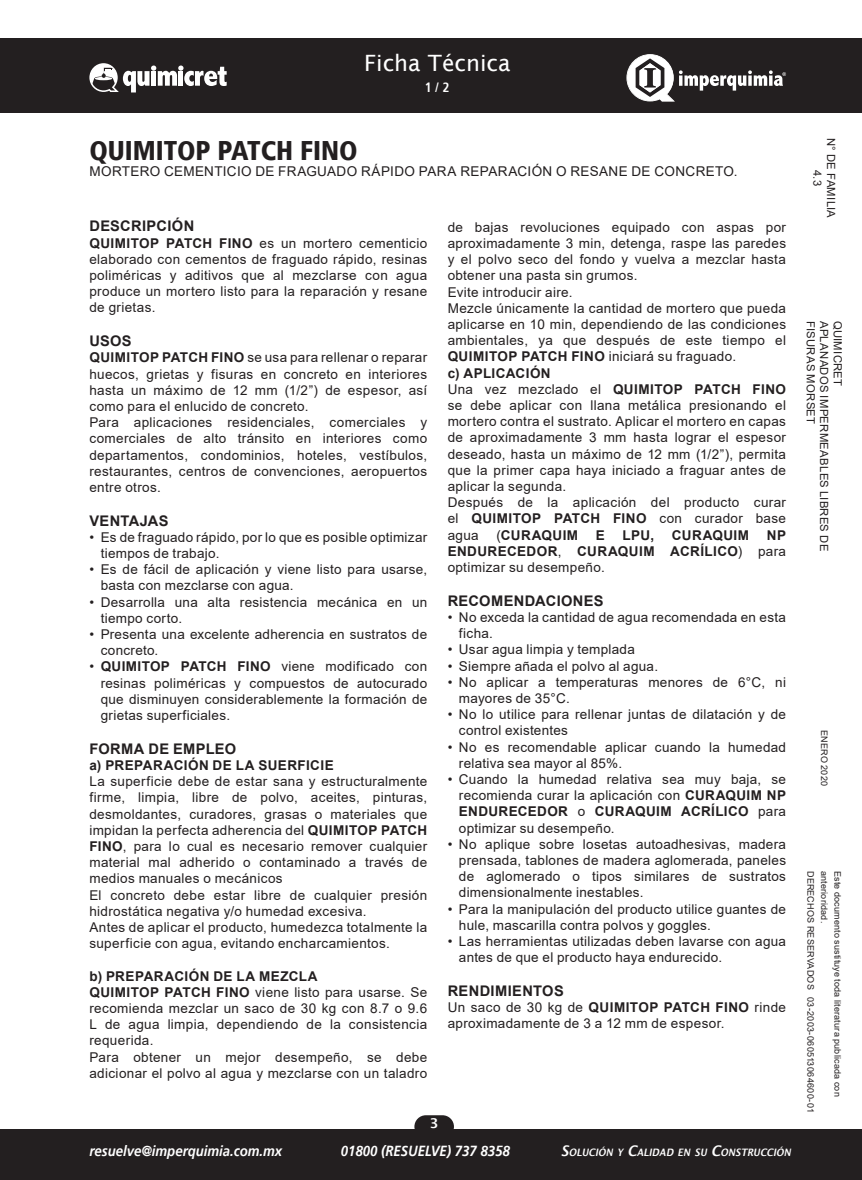
<style>
.page{position:relative;width:862px;height:1180px;background:#fff}
.page>*{position:absolute;margin:0;border:0;box-sizing:border-box;transform-origin:0 0}
.t1{font:900 condensed 27px "Frutiger 77";color:#231f20}
.t2{font:22.5px "Lucida Sans";color:#fff}
.TXT{font:700 14.62px "Arial";letter-spacing:.025em;color:#231f20}
.t3{font:italic 700 14.62px "Frutiger 66";color:#fff;scale:.9 1}
.TXT-2{font:13.5px/16.2px "Arial";letter-spacing:.025em;color:#231f20;text-align:justify}
.Tabs{font:13.5px/16.2px "Arial";letter-spacing:.02em;color:#231f20}
.TXT-3{font:700 13.5px/16.2px "Arial";letter-spacing:.03em;color:#231f20;text-align:justify}
.Sub_bold{font:700 condensed 13.5px "Frutiger 67";color:#fff}
.t4{font:600 13.5px "Lucida Sans";color:#fff}
.t5{font:11.25px/13.5px "Arial";letter-spacing:.03em;color:#231f20;text-align:center}
.t6{font:italic 600 10.35px "Lucida Sans";color:#fff;scale:.9 1}
.TXT-4{font:9px "Arial";letter-spacing:.02em;color:#231f20}
.s1{font-weight:700}
.s2{font-weight:400}
.s3{font-size:14.62px}
</style>
<div class="page">
<div style="left:0;top:1129px;width:861px;height:51px;background:#231f20"></div>
<div style="left:0;top:38px;width:861px;height:75px;background:#231f20"></div>
<svg style="left:89px;top:63px;width:137px;height:29px"></svg>
<svg style="left:626px;top:54px;width:159px;height:48px"></svg>
<div style="left:414px;top:1115px;width:39px;height:23px;background:#231f20;border-radius:11px"></div>
<h2 class="t2" style="left:364px;top:51px;width:148px">Ficha Técnica</h2>
<p class="Sub_bold" style="left:424px;top:80px;width:26px">1 / 2</p>
<p class="t1" style="left:89px;top:134px;width:270px">QUIMITOP PATCH FINO</p>
<p class="TXT-2" style="left:89px;top:163px;width:649px">MORTERO CEMENTICIO DE FRAGUADO RÁPIDO PARA REPARACIÓN O RESANE DE CONCRETO.</p>
<p class="TXT" style="left:89px;top:216px;width:106px">DESCRIPCIÓN</p>
<p class="TXT-2" style="left:89px;top:235px;width:339px"><span class="s1">QUIMITOP PATCH FINO</span> es un mortero cementicio elaborado con cementos de fraguado rápido, resinas poliméricas y aditivos que al mezclarse con agua produce un mortero listo para la reparación y resane de grietas.</p>
<p class="TXT" style="left:89px;top:331px;width:44px">USOS</p>
<p class="TXT-2" style="left:89px;top:349px;width:339px"><span class="s1">QUIMITOP PATCH FINO</span> se usa para rellenar o reparar huecos, grietas y fisuras en concreto en interiores hasta un máximo de 12 mm (1/2”) de espesor, así como para el enlucido de concreto.</p>
<p class="TXT-2" style="left:89px;top:414px;width:339px">Para aplicaciones residenciales, comerciales y comerciales de alto tránsito en interiores como departamentos, condominios, hoteles, vestíbulos, restaurantes, centros de convenciones, aeropuertos entre otros.</p>
<p class="TXT" style="left:89px;top:510px;width:81px">VENTAJAS</p>
<p class="Tabs" style="left:101px;top:529px;width:328px;text-indent:-11px">• Es de fraguado rápido, por lo que es posible optimizar tiempos de trabajo.</p>
<p class="Tabs" style="left:101px;top:561px;width:328px;text-indent:-11px">• Es de fácil de aplicación y viene listo para usarse, basta con mezclarse con agua.</p>
<p class="Tabs" style="left:101px;top:594px;width:328px;text-indent:-11px">• Desarrolla una alta resistencia mecánica en un tiempo corto.</p>
<p class="Tabs" style="left:101px;top:626px;width:328px;text-indent:-11px">• Presenta una excelente adherencia en sustratos de concreto.</p>
<p class="Tabs" style="left:101px;top:659px;width:328px;text-align:justify;text-indent:-11px">• <span class="s1">QUIMITOP PATCH FINO</span> viene modificado con resinas poliméricas y compuestos de autocurado que disminuyen considerablemente la formación de grietas superficiales.</p>
<p class="TXT" style="left:89px;top:738px;width:148px">FORMA DE EMPLEO</p>
<p class="TXT-3" style="left:89px;top:757px;width:246px">a) PREPARACIÓN DE LA SUERFICIE</p>
<p class="TXT-2" style="left:89px;top:773px;width:339px">La superficie debe de estar sana y estructuralmente firme, limpia, libre de polvo, aceites, pinturas, desmoldantes, curadores, grasas o materiales que impidan la perfecta adherencia del <span class="s1">QUIMITOP PATCH FINO</span>, para lo cual es necesario remover cualquier material mal adherido o contaminado a través de medios manuales o mecánicos</p>
<p class="TXT-2" style="left:89px;top:887px;width:339px">El concreto debe estar libre de cualquier presión hidrostática negativa y/o humedad excesiva.</p>
<p class="TXT-2" style="left:89px;top:919px;width:339px">Antes de aplicar el producto, humedezca totalmente la superficie con agua, evitando encharcamientos.</p>
<p class="TXT-3" style="left:89px;top:968px;width:230px">b) PREPARACIÓN DE LA MEZCLA</p>
<p class="TXT-2" style="left:89px;top:984px;width:339px"><span class="s1">QUIMITOP PATCH FINO</span> viene listo para usarse. Se recomienda mezclar un saco de 30 kg con 8.7 o 9.6<br>L de agua limpia, dependiendo de la consistencia requerida.</p>
<p class="TXT-2" style="left:89px;top:1049px;width:339px">Para obtener un mejor desempeño, se debe adicionar el polvo al agua y mezclarse con un taladro</p>
<p class="TXT-2" style="left:447px;top:219px;width:340px">de bajas revoluciones equipado con aspas por aproximadamente 3 min, detenga, raspe las paredes y el polvo seco del fondo y vuelva a mezclar hasta obtener una pasta sin grumos.</p>
<p class="TXT-2" style="left:447px;top:284px;width:126px">Evite introducir aire.</p>
<p class="TXT-2" style="left:447px;top:300px;width:340px">Mezcle únicamente la cantidad de mortero que pueda aplicarse en 10 min, dependiendo de las condiciones ambientales, ya que después de este tiempo el <span class="s1">QUIMITOP PATCH FINO</span> iniciará su fraguado.</p>
<p class="TXT-3" style="left:447px;top:365px;width:104px">c) APLICACIÓN</p>
<p class="TXT-2" style="left:447px;top:381px;width:340px">Una vez mezclado el <span class="s1">QUIMITOP PATCH FINO </span>se debe aplicar con llana metálica presionando el mortero contra el sustrato. Aplicar el mortero en capas de aproximadamente 3 mm hasta lograr el espesor deseado, hasta un máximo de 12 mm (1/2”), permita que la primer capa haya iniciado a fraguar antes de aplicar la segunda.</p>
<p class="TXT-2" style="left:447px;top:494px;width:340px">Después de la aplicación del producto curar el <span class="s1">QUIMITOP PATCH FINO</span> con curador base agua</p>
<p class="TXT-3" style="left:496px;top:527px;width:83px"><span class="s2">(</span>CURAQUIM</p>
<p class="TXT-3" style="left:595px;top:527px;width:11px">E</p>
<p class="TXT-3" style="left:622px;top:527px;width:33px">LPU,</p>
<p class="TXT-3" style="left:671px;top:527px;width:79px">CURAQUIM</p>
<p class="TXT-3" style="left:447px;top:527px;width:340px;text-indent:319px">NP ENDURECEDOR<span class="s2">,</span> CURAQUIM ACRÍLICO<span class="s2">) para optimizar su desempeño.</span></p>
<p class="TXT" style="left:447px;top:590px;width:157px">RECOMENDACIONES</p>
<p class="Tabs" style="left:458px;top:609px;width:328px;text-indent:-11px">• No exceda la cantidad de agua recomendada en esta ficha.</p>
<p class="Tabs" style="left:447px;top:641px;width:189px">• Usar agua limpia y templada</p>
<p class="Tabs" style="left:447px;top:658px;width:212px">• Siempre añada el polvo al agua.</p>
<p class="Tabs" style="left:458px;top:674px;width:328px;text-indent:-11px">• No aplicar a temperaturas menores de 6°C, ni mayores de 35°C.</p>
<p class="Tabs" style="left:458px;top:706px;width:328px;text-indent:-11px">• No lo utilice para rellenar juntas de dilatación y de control existentes</p>
<p class="Tabs" style="left:458px;top:739px;width:328px;text-indent:-11px">• No es recomendable aplicar cuando la humedad relativa sea mayor al 85%.</p>
<p class="Tabs" style="left:458px;top:771px;width:328px;text-align:justify;text-indent:-11px">• Cuando la humedad relativa sea muy baja, se recomienda curar la aplicación con <span class="s1">CURAQUIM NP ENDURECEDOR</span> o <span class="s1">CURAQUIM ACRÍLICO</span> para optimizar su desempeño.</p>
<p class="Tabs" style="left:458px;top:836px;width:328px;text-align:justify;text-indent:-11px">• No aplique sobre losetas autoadhesivas, madera prensada, tablones de madera aglomerada, paneles de aglomerado o tipos similares de sustratos dimensionalmente inestables.</p>
<p class="Tabs" style="left:458px;top:901px;width:328px;text-indent:-11px">• Para la manipulación del producto utilice guantes de hule, mascarilla contra polvos y goggles.</p>
<p class="Tabs" style="left:458px;top:933px;width:328px;text-indent:-11px">• Las herramientas utilizadas deben lavarse con agua antes de que el producto haya endurecido.</p>
<p class="TXT" style="left:447px;top:980px;width:117px">RENDIMIENTOS</p>
<p class="TXT-2" style="left:447px;top:999px;width:340px">Un saco de 30 kg de <span class="s1">QUIMITOP PATCH FINO</span> rinde aproximadamente de 3 a 12 mm de espesor.</p>
<p class="t4" style="left:429px;top:1115px;width:10px">3</p>
<p class="t3" style="left:89px;top:1142px;width:216px">resuelve@imperquimia.com.mx</p>
<p class="t3" style="left:340px;top:1142px;width:189px">01800 (RESUELVE) 737 8358</p>
<p class="t6" style="left:560px;top:1147px;width:257px"><span class="s3">S</span>OLUCIÓN Y <span class="s3">C</span>ALIDAD EN SU <span class="s3">C</span>ONSTRUCCIÓN</p>
<p class="t5" style="left:837px;top:138px;width:82px;rotate:90deg">N° DE FAMILIA<br>4.3</p>
<p class="t5" style="left:817px;top:321px;width:105px;rotate:90deg">FISURAS MORSET</p>
<p class="t5" style="left:830px;top:321px;width:232px;rotate:90deg">APLANADOS IMPERMEABLES LIBRES DE</p>
<p class="t5" style="left:844px;top:321px;width:67px;rotate:90deg">QUIMICRET</p>
<p class="TXT-4" style="left:830px;top:730px;width:57px;rotate:90deg">ENERO 2020</p>
<p class="TXT-4" style="left:816px;top:871px;width:243px;rotate:90deg">DERECHOS RESERVADOS 03-2003-060513064600-01</p>
<p class="TXT-4" style="left:830px;top:871px;width:54px;rotate:90deg">anterioridad.</p>
<p class="TXT-4" style="left:843px;top:871px;width:227px;rotate:90deg">Este documento sustituye toda literatura publicada con</p>
</div>
